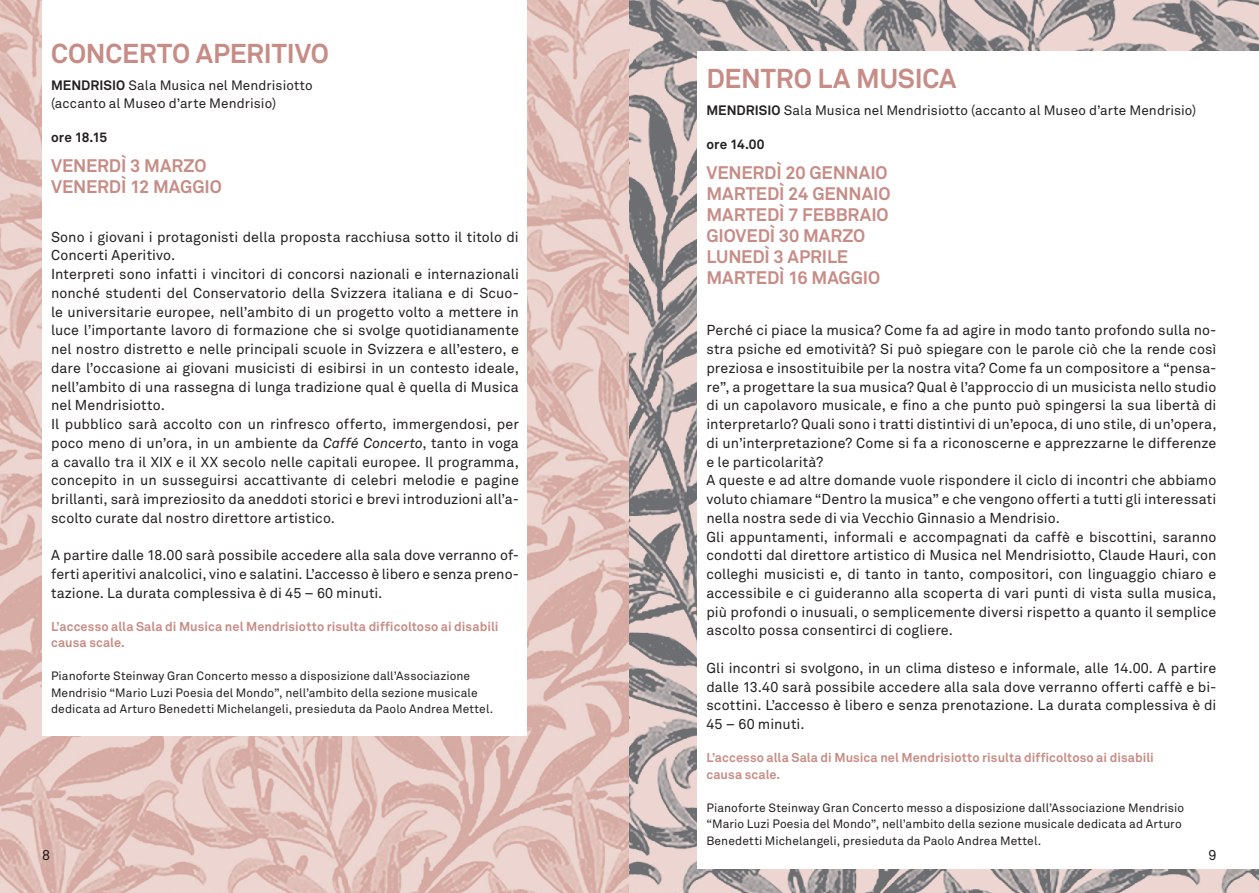
<style>
.page{position:relative;width:1259px;height:893px;background:#fff}
.page>*{position:absolute;margin:0;border:0;box-sizing:border-box;transform-origin:0 0}
.t1{font:700 27px "Akkurat";letter-spacing:-.005em;color:#c78c86}
.t2{font:700 18px "Akkurat";letter-spacing:-.01em;color:#c78c86}
.t3{font:14.25px/18.8px "Akkurat";letter-spacing:.005em;color:#231f20;text-align:justify}
.t4{font:13.5px "Akkurat";letter-spacing:.005em;color:#231f20}
.t5{font:700 13.5px "Akkurat";letter-spacing:.01em;color:#231f20}
.t6{font:700 12.75px/16.5px "Akkurat";letter-spacing:.005em;color:#c78c86}
.t7{font:12px/16.5px "Akkurat";letter-spacing:.005em;color:#231f20}
.s1{font-weight:700}
.s2{font-style:italic}
</style>
<div class="page">
<img style="left:0;top:0;width:629px;height:893px">
<svg style="left:629px;top:0;width:630px;height:893px"></svg>
<div style="left:43px;top:0;width:484px;height:736px;background:#fff"></div>
<div style="left:698px;top:51px;width:561px;height:817px;background:#fff"></div>
<p class="t1" style="left:51px;top:36px;width:279px">CONCERTO APERITIVO</p>
<p class="t4" style="left:51px;top:76px;width:263px"><span class="s1">MENDRISIO</span> Sala Musica nel Mendrisiotto</p>
<p class="t4" style="left:51px;top:94px;width:226px">(accanto al Museo d’arte Mendrisio)</p>
<p class="t5" style="left:51px;top:129px;width:58px">ore 18.15</p>
<p class="t2" style="left:51px;top:154px;width:157px">VENERDÌ 3 MARZO</p>
<p class="t2" style="left:51px;top:175px;width:172px">VENERDÌ 12 MAGGIO</p>
<p class="t3" style="left:51px;top:227px;width:469px">Sono i giovani i protagonisti della proposta racchiusa sotto il titolo di<br>Concerti Aperitivo.</p>
<p class="t3" style="left:51px;top:264px;width:469px">Interpreti sono infatti i vincitori di concorsi nazionali e internazionali nonché studenti del Conservatorio della Svizzera italiana e di Scuo&shy;le universitarie europee, nell’ambito di un progetto volto a mettere in luce l’importante lavoro di formazione che si svolge quotidianamente nel nostro distretto e nelle principali scuole in Svizzera e all’estero, e dare l’occasione ai giovani musicisti di esibirsi in un contesto ideale, nell’ambito di una rassegna di lunga tradizione qual è quella di Musica nel Mendrisiotto.</p>
<p class="t3" style="left:51px;top:414px;width:469px">Il pubblico sarà accolto con un rinfresco offerto, immergendosi, per poco meno di un’ora, in un ambiente da <span class="s2">Caffé Concerto</span>, tanto in voga a cavallo tra il XIX e il XX secolo nelle capitali europee. Il programma, concepito in un susseguirsi accattivante di celebri melodie e pagine brillanti, sarà impreziosito da aneddoti storici e brevi introduzioni all’a&shy;scolto curate dal nostro direttore artistico.</p>
<p class="t3" style="left:51px;top:546px;width:469px">A partire dalle 18.00 sarà possibile accedere alla sala dove verranno of&shy;ferti aperitivi analcolici, vino e salatini. L’accesso è libero e senza preno&shy;tazione. La durata complessiva è di 45 – 60 minuti.</p>
<p class="t6" style="left:51px;top:618px;width:449px">L’accesso alla Sala di Musica nel Mendrisiotto risulta difficoltoso ai disabili causa scale.</p>
<p class="t7" style="left:51px;top:668px;width:444px">Pianoforte Steinway Gran Concerto messo a disposizione dall’Associazione<br>Mendrisio “Mario Luzi Poesia del Mondo”, nell’ambito della sezione musicale dedicata ad Arturo Benedetti Michelangeli, presieduta da Paolo Andrea Mettel.</p>
<p class="t1" style="left:706px;top:61px;width:252px">DENTRO LA MUSICA</p>
<p class="t4" style="left:706px;top:101px;width:491px"><span class="s1">MENDRISIO</span> Sala Musica nel Mendrisiotto (accanto al Museo d’arte Mendrisio)</p>
<p class="t5" style="left:706px;top:136px;width:60px">ore 14.00</p>
<p class="t2" style="left:706px;top:161px;width:183px">VENERDÌ 20 GENNAIO</p>
<p class="t2" style="left:706px;top:182px;width:186px">MARTEDÌ 24 GENNAIO</p>
<p class="t2" style="left:706px;top:203px;width:184px">MARTEDÌ 7 FEBBRAIO</p>
<p class="t2" style="left:706px;top:224px;width:160px">GIOVEDÌ 30 MARZO</p>
<p class="t2" style="left:706px;top:245px;width:143px">LUNEDÌ 3 APRILE</p>
<p class="t2" style="left:706px;top:266px;width:175px">MARTEDÌ 16 MAGGIO</p>
<p class="t3" style="left:706px;top:321px;width:511px">Perché ci piace la musica? Come fa ad agire in modo tanto profondo sulla no&shy;stra psiche ed emotività? Si può spiegare con le parole ciò che la rende così preziosa e insostituibile per la nostra vita? Come fa un compositore a “pensa&shy;re”, a progettare la sua musica? Qual è l’approccio di un musicista nello studio di un capolavoro musicale, e fino a che punto può spingersi la sua libertà di interpretarlo? Quali sono i tratti distintivi di un’epoca, di uno stile, di un’opera, di un’interpretazione? Come si fa a riconoscerne e apprezzarne le differenze e le particolarità?</p>
<p class="t3" style="left:706px;top:471px;width:511px">A queste e ad altre domande vuole rispondere il ciclo di incontri che abbiamo voluto chiamare “Dentro la musica” e che vengono offerti a tutti gli interessati nella nostra sede di via Vecchio Ginnasio a Mendrisio.</p>
<p class="t3" style="left:706px;top:527px;width:511px">Gli appuntamenti, informali e accompagnati da caffè e biscottini, saranno condotti dal direttore artistico di Musica nel Mendrisiotto, Claude Hauri, con colleghi musicisti e, di tanto in tanto, compositori, con linguaggio chiaro e accessibile e ci guideranno alla scoperta di vari punti di vista sulla musica, più profondi o inusuali, o semplicemente diversi rispetto a quanto il semplice ascolto possa consentirci di cogliere.</p>
<p class="t3" style="left:706px;top:658px;width:511px">Gli incontri si svolgono, in un clima disteso e informale, alle 14.00. A partire dalle 13.40 sarà possibile accedere alla sala dove verranno offerti caffè e bi&shy;scottini. L’accesso è libero e senza prenotazione. La durata complessiva è di 45 – 60 minuti.</p>
<p class="t6" style="left:706px;top:749px;width:449px">L’accesso alla Sala di Musica nel Mendrisiotto risulta difficoltoso ai disabili</p>
<p class="t6" style="left:706px;top:766px;width:75px">causa scale.</p>
<p class="t7" style="left:706px;top:799px;width:479px">Pianoforte Steinway Gran Concerto messo a disposizione dall’Associazione Mendrisio “Mario Luzi Poesia del Mondo”, nell’ambito della sezione musicale dedicata ad Arturo<br>Benedetti Michelangeli, presieduta da Paolo Andrea Mettel.</p>
<p class="t3" style="left:42px;top:846px;width:9px">8</p>
<p class="t3" style="left:1208px;top:846px;width:9px">9</p>
</div>
